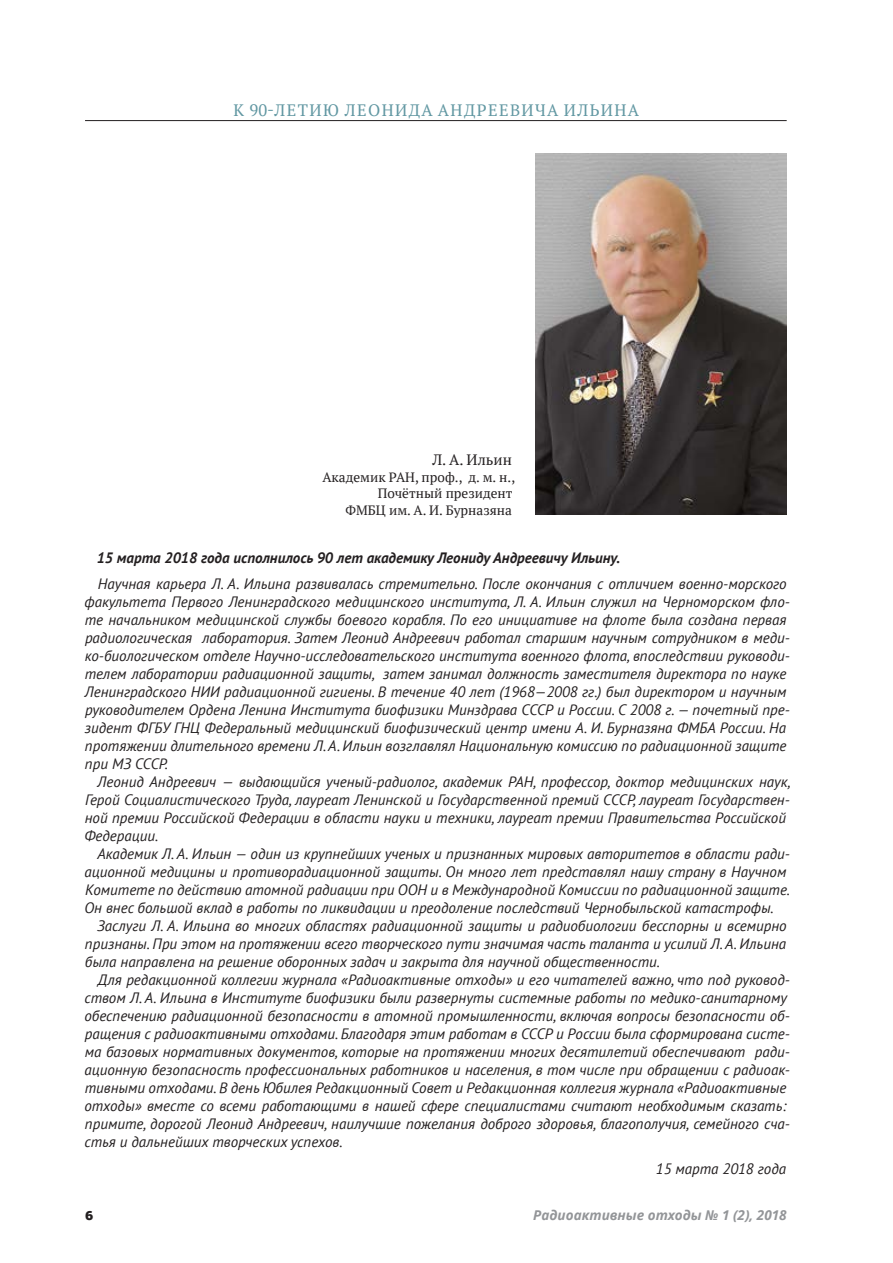
<style>
.page{position:relative;width:893px;height:1263px;background:#fff}
.page>*{position:absolute;margin:0;border:0;box-sizing:border-box;transform-origin:0 0}
.t1{font:16.5px "PT Serif";letter-spacing:.085em;color:#6197a2}
.t2{font:italic 15px/18px "PT Sans";color:#231f20}
.t3{font:italic 700 15px "PT Sans";color:#231f20}
.t4{font:15px "PT Serif";color:#231f20}
.t5{font:13.5px/16.5px "PT Serif";color:#231f20;text-align:right}
.t6{font:italic 700 13.5px "Noto Sans";color:#939598}
.t7{font:900 13.5px "PF Agora Sans Pro";color:#231f20}
</style>
<div class="page">
<hr style="left:85px;top:120px;width:702px;height:1px;background:#231f20">
<img style="left:535px;top:153px;width:252px;height:361px">
<p class="t1" style="left:234px;top:99px;width:407px">К 90-ЛЕТИЮ ЛЕОНИДА АНДРЕЕВИЧА ИЛЬИНА</p>
<p class="t4" style="left:432px;top:450px;width:81px">Л. А. Ильин</p>
<p class="t5" style="left:322px;top:469px;width:194px">Академик РАН, проф., д. м. н.,<br>Почётный президент<br>ФМБЦ им. А. И. Бурназяна</p>
<p class="t3" style="left:97px;top:548px;width:525px">15 марта 2018 года исполнилось 90 лет академику Леониду Андреевичу Ильину.</p>
<p class="t2" style="left:84px;top:575px;width:707px;text-indent:13px">Научная карьера Л. А. Ильина развивалась стремительно. После окончания с отличием военно-морского факультета Первого Ленинградского медицинского института, Л. А. Ильин служил на Черноморском фло&shy;те начальником медицинской службы боевого корабля. По его инициативе на флоте была создана первая радиологическая лаборатория. Затем Леонид Андреевич работал старшим научным сотрудником в меди&shy;ко-биологическом отделе Научно-исследовательского института военного флота, впоследствии руководи&shy;телем лаборатории радиационной защиты, затем занимал должность заместителя директора по науке Ленинградского НИИ радиационной гигиены. В течение 40 лет (1968—2008 гг.) был директором и научным руководителем Ордена Ленина Института биофизики Минздрава СССР и России. С 2008 г. — почетный пре&shy;зидент ФГБУ ГНЦ Федеральный медицинский биофизический центр имени А. И. Бурназяна ФМБА России. На протяжении длительного времени Л. А. Ильин возглавлял Национальную комиссию по радиационной защите при МЗ СССР.</p>
<p class="t2" style="left:84px;top:773px;width:708px;text-indent:13px">Леонид Андреевич — выдающийся ученый-радиолог, академик РАН, профессор, доктор медицинских наук, Герой Социалистического Труда, лауреат Ленинской и Государственной премий СССР, лауреат Государствен&shy;ной премии Российской Федерации в области науки и техники, лауреат премии Правительства Российской Федерации.</p>
<p class="t2" style="left:84px;top:845px;width:707px;text-indent:13px">Академик Л. А. Ильин — один из крупнейших ученых и признанных мировых авторитетов в области ради&shy;ационной медицины и противорадиационной защиты. Он много лет представлял нашу страну в Научном Комитете по действию атомной радиации при ООН и в Международной Комиссии по радиационной защите.<br>Он внес большой вклад в работы по ликвидации и преодоление последствий Чернобыльской катастрофы.</p>
<p class="t2" style="left:85px;top:917px;width:703px;text-align:justify;text-indent:12px">Заслуги Л. А. Ильина во многих областях радиационной защиты и радиобиологии бесспорны и всемирно признаны. При этом на протяжении всего творческого пути значимая часть таланта и усилий Л. А. Ильина была направлена на решение оборонных задач и закрыта для научной общественности.</p>
<p class="t2" style="left:84px;top:971px;width:707px;text-indent:14px">Для редакционной коллегии журнала «Радиоактивные отходы» и его читателей важно, что под руковод&shy;ством Л. А. Ильина в Институте биофизики были развернуты системные работы по медико-санитарному обеспечению радиационной безопасности в атомной промышленности, включая вопросы безопасности об&shy;ращения с радиоактивными отходами. Благодаря этим работам в СССР и России была сформирована систе&shy;ма базовых нормативных документов, которые на протяжении многих десятилетий обеспечивают ради&shy;ационную безопасность профессиональных работников и населения, в том числе при обращении с радиоак&shy;тивными отходами. В день Юбилея Редакционный Совет и Редакционная коллегия журнала «Радиоактивные отходы» вместе со всеми работающими в нашей сфере специалистами считают необходимым сказать: примите, дорогой Леонид Андреевич, наилучшие пожелания доброго здоровья, благополучия, семейного сча&shy;стья и дальнейших творческих успехов.</p>
<p class="t2" style="left:656px;top:1159px;width:132px">15 марта 2018 года</p>
<p class="t7" style="left:85px;top:1207px;width:10px">6</p>
<p class="t6" style="left:533px;top:1206px;width:255px">Радиоактивные отходы № 1 (2), 2018</p>
</div>
